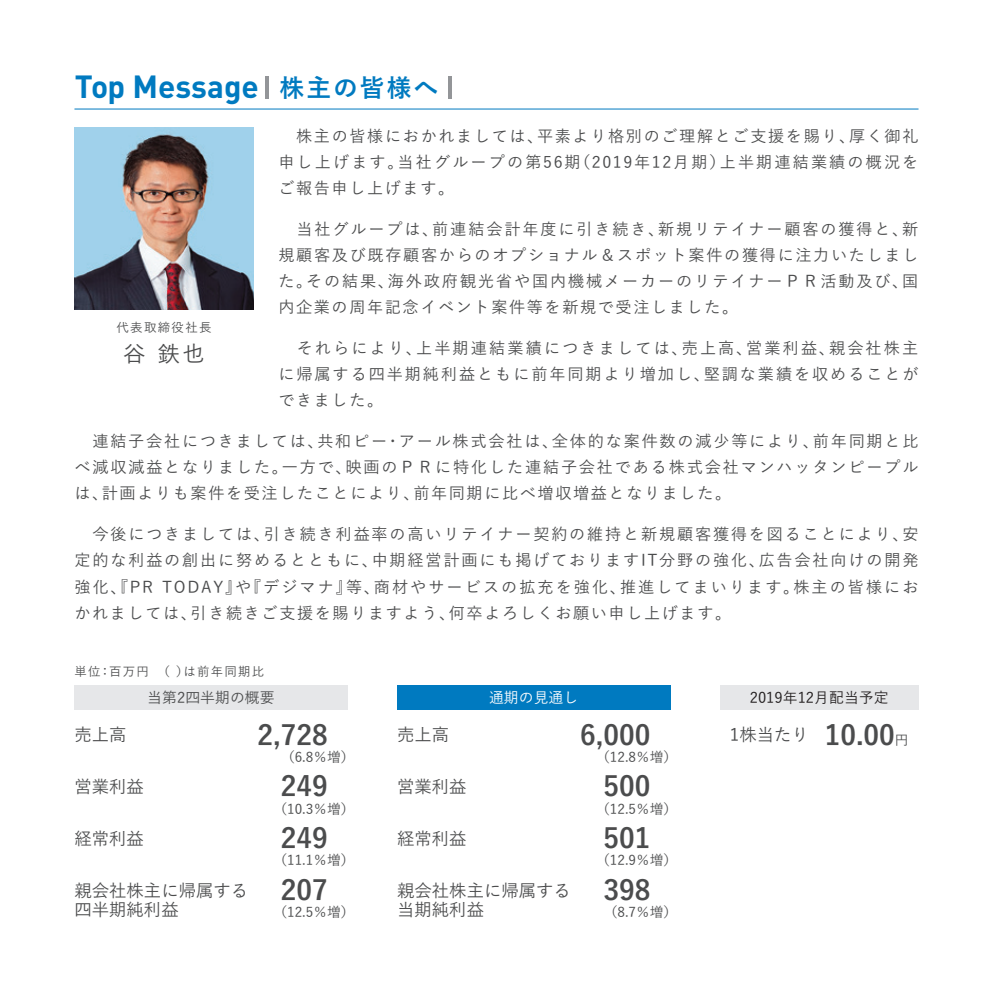
<style>
.page{position:relative;width:993px;height:993px;background:#fff}
.page>*{position:absolute;margin:0;border:0;box-sizing:border-box;transform-origin:0 0}
.t1{font:700 31.68px "DIN";color:#007ac0}
.t2{font:700 27.3px "Yu Go";color:#4b4c4d}
.t3{font:500 22.4px "Yu Go";color:#4b4c4d}
.t4{font:500 17.32px/19.8px "Yu Go";color:#4b4c4d}
.t5{font:500 16.1px/26.1px "Yu Go";letter-spacing:.1em;color:#4b4c4d;text-align:justify}
.t6{font:500 14.88px "Yu Go";color:#231f20}
.t7{font:500 14.88px "Yu Go";color:#4b4c4d}
.t8{font:500 14.88px "Yu Go";color:#fff}
.t9{font:500 13.65px "Yu Go";color:#4b4c4d}
.t10{font:500 12.42px "Yu Go";letter-spacing:.1em;color:#4b4c4d}
.s1{font-family:"Yu Go";font-size:24.85px}
.s2{font-weight:700;font-size:27.3px}
</style>
<div class="page">
<hr style="left:265px;top:76px;width:3px;height:22px;background:#939598">
<hr style="left:448px;top:76px;width:3px;height:22px;background:#939598">
<hr style="left:74px;top:108px;width:844px;height:1px;background:#007ac0">
<div style="left:74px;top:685px;width:273px;height:24px;background:#e6e7e9"></div>
<div style="left:397px;top:685px;width:273px;height:24px;background:#007ac0"></div>
<div style="left:719px;top:685px;width:199px;height:24px;background:#e6e7e9"></div>
<img style="left:74px;top:128px;width:179px;height:181px">
<h1 class="t1" style="left:75px;top:66px;width:365px">Top Message <span class="s1">株主の皆様へ</span></h1>
<p class="t5" style="left:278px;top:121px;width:641px">　株主の皆様におかれましては、平素より格別のご理解とご支援を賜り、厚く御礼申し上げます。当社グループの第56期（2019年12月期）上半期連結業績の概況をご報告申し上げます。</p>
<p class="t5" style="left:278px;top:214px;width:641px">　当社グループは、前連結会計年度に引き続き、新規リテイナー顧客の獲得と、新規顧客及び既存顧客からのオプショナル＆スポット案件の獲得に注力いたしました。その結果、海外政府観光省や国内機械メーカーのリテイナーＰＲ活動及び、国内企業の周年記念イベント案件等を新規で受注しました。</p>
<p class="t5" style="left:278px;top:333px;width:641px">　それらにより、上半期連結業績につきましては、売上高、営業利益、親会社株主に帰属する四半期純利益ともに前年同期より増加し、堅調な業績を収めることができました。</p>
<p class="t5" style="left:74px;top:426px;width:845px">　連結子会社につきましては、共和ピー・アール株式会社は、全体的な案件数の減少等により、前年同期と比べ減収減益となりました。一方で、映画のＰＲに特化した連結子会社である株式会社マンハッタンピープルは、計画よりも案件を受注したことにより、前年同期に比べ増収増益となりました。</p>
<p class="t5" style="left:74px;top:519px;width:845px">　今後につきましては、引き続き利益率の高いリテイナー契約の維持と新規顧客獲得を図ることにより、安定的な利益の創出に努めるとともに、中期経営計画にも掲げておりますIT分野の強化、広告会社向けの開発強化、『PR TODAY』や『デジマナ』等、商材やサービスの拡充を強化、推進してまいります。株主の皆様におかれましては、引き続きご支援を賜りますよう、何卒よろしくお願い申し上げます。</p>
<p class="t10" style="left:116px;top:316px;width:96px">代表取締役社長</p>
<h3 class="t3" style="left:123px;top:333px;width:83px">谷 鉄也</h3>
<p class="t10" style="left:74px;top:660px;width:191px">単位：百万円　（ ）は前年同期比</p>
<p class="t7" style="left:147px;top:683px;width:129px">当第2四半期の概要</p>
<p class="t4" style="left:74px;top:722px;width:54px">売上高</p>
<h2 class="t2" style="left:257px;top:719px;width:72px">2,728</h2>
<p class="t9" style="left:281px;top:744px;width:75px">（6.8％増）</p>
<p class="t4" style="left:74px;top:774px;width:71px">営業利益</p>
<h2 class="t2" style="left:281px;top:770px;width:48px">249</h2>
<p class="t9" style="left:273px;top:795px;width:82px">（10.3％増）</p>
<p class="t4" style="left:74px;top:826px;width:71px">経常利益</p>
<h2 class="t2" style="left:281px;top:822px;width:48px">249</h2>
<p class="t9" style="left:273px;top:847px;width:82px">（11.1％増）</p>
<p class="t4" style="left:74px;top:877px;width:175px">親会社株主に帰属する四半期純利益</p>
<h2 class="t2" style="left:281px;top:874px;width:48px">207</h2>
<p class="t9" style="left:273px;top:899px;width:82px">（12.5％増）</p>
<p class="t8" style="left:489px;top:683px;width:91px">通期の見通し</p>
<p class="t4" style="left:397px;top:722px;width:54px">売上高</p>
<h2 class="t2" style="left:580px;top:719px;width:72px">6,000</h2>
<p class="t9" style="left:596px;top:744px;width:82px">（12.8％増）</p>
<p class="t4" style="left:397px;top:774px;width:71px">営業利益</p>
<h2 class="t2" style="left:603px;top:770px;width:48px">500</h2>
<p class="t9" style="left:596px;top:795px;width:82px">（12.5％増）</p>
<p class="t4" style="left:397px;top:826px;width:71px">経常利益</p>
<h2 class="t2" style="left:603px;top:822px;width:48px">501</h2>
<p class="t9" style="left:596px;top:847px;width:82px">（12.9％増）</p>
<p class="t4" style="left:397px;top:877px;width:175px">親会社株主に帰属する当期純利益</p>
<h2 class="t2" style="left:603px;top:874px;width:48px">398</h2>
<p class="t9" style="left:603px;top:899px;width:75px">（8.7％増）</p>
<p class="t6" style="left:749px;top:683px;width:140px">2019年12月配当予定</p>
<p class="t4" style="left:729px;top:722px;width:180px">1株当たり <span class="s2">10.00</span><sub>円</sub></p>
</div>
